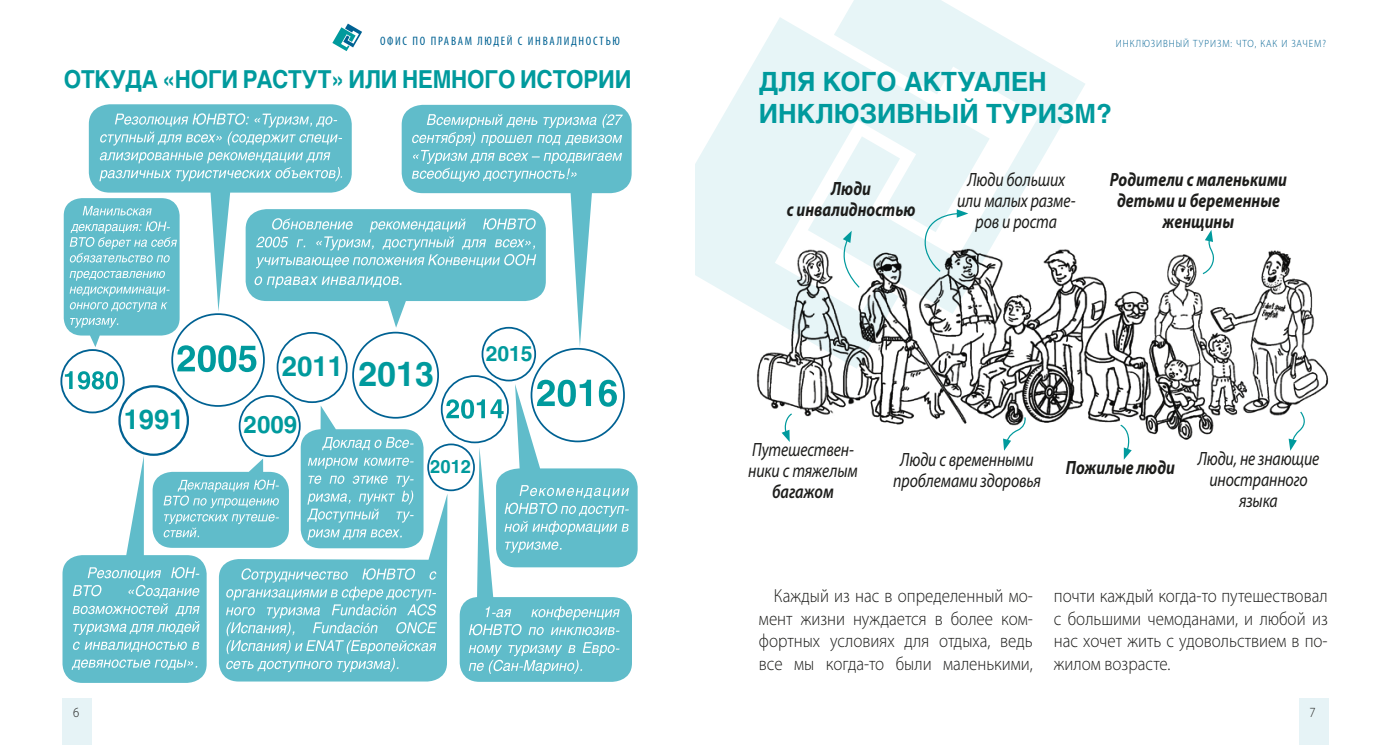
<style>
.page{position:relative;width:1389px;height:745px;background:#fff}
.page>*{position:absolute;margin:0;border:0;box-sizing:border-box;transform-origin:0 0}
.t1{font:700 33.77px "Helios";color:#009a9d}
.t2{font:700 27.47px "Helios";color:#009a9d}
.t3{font:700 27.12px "Helios";color:#009a9d}
.t4{font:700 26.25px/31.5px "Helios";color:#009a9d}
.t5{font:700 24.5px "Helios";letter-spacing:-.01em;color:#009a9d;scale:.91 1}
.t6{font:700 23.8px "Helios";color:#009a9d}
.t7{font:700 20.82px "Helios";color:#009a9d}
.t8{font:italic 19.25px/21px "Myriad Pro";letter-spacing:-.01em;color:#1d1d1b;text-align:center;scale:.82 1}
.t9{font:italic 700 19.25px/21px "Myriad Pro";letter-spacing:.005em;color:#1d1d1b;text-align:center;scale:.82 1}
.t10{font:italic 600 19.25px "Myriad Pro";color:#1d1d1b;scale:.82 1}
.t11{font:300 18.9px/22.8px "Myriad Pro";color:#1d1d1b;text-align:justify;scale:.9 1}
.t12{font:700 18.2px "Helios";color:#009a9d}
.t13{font:300 14px "Myriad Pro";color:#1d1d1b;scale:.9 1}
.t14{font:condensed 12.25px "Myriad Pro";letter-spacing:.14em;color:#006293}
.t15{font:300 10.5px "Myriad Pro";letter-spacing:.1em;color:#006293;scale:.9 1}
.s1{font-weight:700}
</style>
<div class="page">
<svg style="left:695px;top:17px;width:113px;height:286px;fill:#e7f5f7"></svg>
<svg style="left:808px;top:0;width:277px;height:228px;fill:#e7f5f7"></svg>
<svg style="left:63px;top:122px;width:232px;height:246px"></svg>
<svg style="left:332px;top:24px;width:30px;height:27px"></svg>
<div style="left:63px;top:698px;width:29px;height:46px;background:#e6f3f6"></div>
<div style="left:1299px;top:698px;width:30px;height:46px;background:#e6f3f6"></div>
<div style="left:301px;top:429px;width:123px;height:119px;background:#60bcca;border-radius:19px"></div>
<svg style="left:437px;top:499px;width:9px;height:180px;background:#70c2cf"></svg>
<svg style="left:89px;top:104px;width:263px;height:207px"></svg>
<div style="left:64px;top:198px;width:116px;height:137px;background:#60bcca;border-radius:18px"></div>
<svg style="left:402px;top:105px;width:230px;height:242px"></svg>
<svg style="left:100px;top:113px;width:242px;height:32px;background:#7cc8d3"></svg>
<svg style="left:412px;top:114px;width:211px;height:68px;background:#7ac7d2"></svg>
<svg style="left:70px;top:302px;width:97px;height:25px"></svg>
<svg style="left:70px;top:286px;width:100px;height:10px"></svg>
<svg style="left:70px;top:271px;width:95px;height:9px"></svg>
<svg style="left:83px;top:206px;width:69px;height:9px"></svg>
<svg style="left:63px;top:436px;width:374px;height:246px"></svg>
<svg style="left:65px;top:371px;width:53px;height:18px"></svg>
<svg style="left:446px;top:379px;width:192px;height:302px"></svg>
<div style="left:60px;top:349px;width:65px;height:64px;border:2px solid #006293;border-radius:50%"></div>
<div style="left:118px;top:385px;width:71px;height:70px;border:2px solid #006293;border-radius:50%"></div>
<div style="left:172px;top:314px;width:92px;height:91px;background:#fff;border-radius:50%"></div>
<div style="left:171px;top:313px;width:94px;height:93px;border:2px solid #006293;border-radius:50%"></div>
<div style="left:239px;top:395px;width:62px;height:62px;border:2px solid #006293;border-radius:50%"></div>
<div style="left:277px;top:332px;width:71px;height:71px;border:2px solid #006293;border-radius:50%"></div>
<div style="left:427px;top:443px;width:48px;height:48px;border:2px solid #006293;border-radius:50%"></div>
<div style="left:352px;top:331px;width:87px;height:87px;border:2px solid #006293;border-radius:50%"></div>
<div style="left:441px;top:375px;width:68px;height:68px;border:2px solid #006293;border-radius:50%"></div>
<div style="left:482px;top:326px;width:54px;height:55px;border:2px solid #006293;border-radius:50%"></div>
<div style="left:531px;top:347px;width:94px;height:95px;border:2px solid #006293;border-radius:50%"></div>
<svg style="left:177px;top:345px;width:79px;height:27px"></svg>
<img style="left:744px;top:228px;width:585px;height:214px">
<svg style="left:246px;top:209px;width:300px;height:118px"></svg>
<svg style="left:1119px;top:423px;width:13px;height:36px"></svg>
<svg style="left:782px;top:412px;width:11px;height:29px"></svg>
<svg style="left:1289px;top:410px;width:18px;height:40px"></svg>
<svg style="left:1003px;top:415px;width:23px;height:35px"></svg>
<svg style="left:1202px;top:230px;width:14px;height:45px"></svg>
<svg style="left:921px;top:209px;width:47px;height:63px"></svg>
<svg style="left:842px;top:230px;width:18px;height:58px"></svg>
<svg style="left:99px;top:152px;width:243px;height:29px;background:#81cad5"></svg>
<svg style="left:70px;top:221px;width:107px;height:41px"></svg>
<p class="t14" style="left:380px;top:33px;width:241px">ОФИС ПО ПРАВАМ ЛЮДЕЙ С ИНВАЛИДНОСТЬЮ</p>
<p class="t15" style="left:1116px;top:37px;width:235px">ИНКЛЮЗИВНЫЙ ТУРИЗМ: ЧТО, КАК И ЗАЧЕМ?</p>
<p class="t5" style="left:64px;top:65px;width:625px">ОТКУДА «НОГИ РАСТУТ» ИЛИ НЕМНОГО ИСТОРИИ</p>
<h3 class="t4" style="left:759px;top:66px;width:354px">ДЛЯ КОГО АКТУАЛЕН<br>ИНКЛЮЗИВНЫЙ ТУРИЗМ?</h3>
<h2 class="t2" style="left:282px;top:350px;width:63px">2011</h2>
<h3 class="t3" style="left:124px;top:403px;width:62px">1991</h3>
<p class="t6" style="left:244px;top:410px;width:55px">2009</p>
<h1 class="t1" style="left:358px;top:354px;width:77px">2013</h1>
<p class="t7" style="left:486px;top:341px;width:48px">2015</p>
<p class="t12" style="left:430px;top:455px;width:42px">2012</p>
<p class="t9" style="left:787px;top:177px;width:158px">Люди<br>с инвалидностью</p>
<p class="t8" style="left:957px;top:169px;width:146px">Люди больших или малых разме&shy;ров и роста</p>
<p class="t9" style="left:1110px;top:169px;width:218px">Родители с маленькими детьми и беременные женщины</p>
<p class="t8" style="left:748px;top:439px;width:135px;text-align:left">Путешествен&shy;ники с тяжелым</p>
<p class="t10" style="left:772px;top:479px;width:77px">багажом</p>
<p class="t8" style="left:893px;top:448px;width:182px">Люди с временными проблемами здоровья</p>
<p class="t8" style="left:1066px;top:448px;width:311px"><span class="s1">Пожилые люди</span> Люди, не знающие</p>
<p class="t8" style="left:1209px;top:469px;width:121px">иностранного</p>
<p class="t8" style="left:1239px;top:490px;width:49px">языка</p>
<p class="t11" style="left:759px;top:584px;width:306px;text-indent:15px">Каждый из нас в определенный мо&shy;мент жизни нуждается в более ком&shy;фортных условиях для отдыха, ведь все мы когда-то были маленькими,</p>
<p class="t11" style="left:1054px;top:584px;width:306px">почти каждый когда-то путешествовал с большими чемоданами, и любой из нас хочет жить с удовольствием в по&shy;жилом возрасте.</p>
<p class="t13" style="left:73px;top:704px;width:8px">6</p>
<p class="t13" style="left:1310px;top:704px;width:8px">7</p>
</div>
